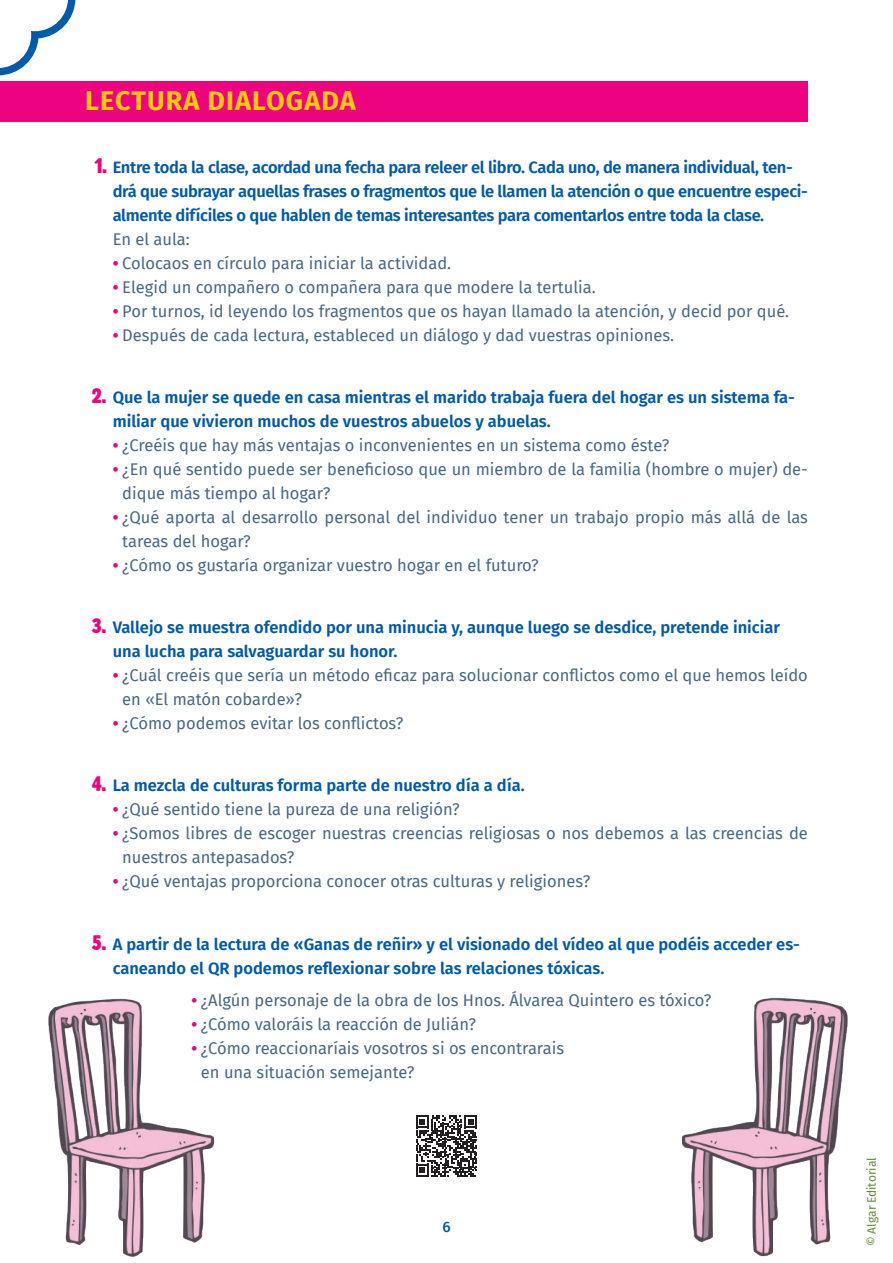
<style>
.page{position:relative;width:893px;height:1263px;background:#fff}
.page>*{position:absolute;margin:0;border:0;box-sizing:border-box;transform-origin:0 0}
.Títol_1{font:700 27px "Fira Sans";letter-spacing:.04em;color:#feca0a}
.Text_activitats{font:16.5px/24px "Fira Sans";color:#466886}
.t1{font:600 16.5px/24px "Fira Sans";letter-spacing:-.005em;color:#015aaa}
.t2{font:500 15px "Fira Sans";color:#015aaa}
.t3{font:12px "Fira Sans";letter-spacing:-.005em;color:#618e3d}
.s1{font-family:"Block Berthold";font-weight:400;font-stretch:condensed;font-size:21px;color:#ed0280}
.s2{font-weight:700;color:#ed0280}
</style>
<div class="page">
<img style="left:681px;top:997px;width:167px;height:260px">
<img style="left:48px;top:998px;width:167px;height:259px">
<svg style="left:0;top:0;width:75px;height:75px"></svg>
<div style="left:0;top:81px;width:808px;height:41px;background:#ed0280"></div>
<svg style="left:416px;top:1115px;width:61px;height:62px"></svg>
<p class="Títol_1" style="left:85px;top:78px;width:272px">LECTURA DIALOGADA</p>
<p class="t1" style="left:113px;top:154px;width:697px;text-indent:-19px"><span class="s1">1.</span> Entre toda la clase, acordad una fecha para releer el libro. Cada uno, de manera individual, ten&shy;drá que subrayar aquellas frases o fragmentos que le llamen la atención o que encuentre especi&shy;almente difíciles o que hablen de temas interesantes para comentarlos entre toda la clase.</p>
<p class="Text_activitats" style="left:113px;top:226px;width:79px">En el aula:</p>
<p class="Text_activitats" style="left:113px;top:250px;width:340px"><span class="s2">•</span> Colocaos en círculo para iniciar la actividad.</p>
<p class="Text_activitats" style="left:113px;top:274px;width:485px"><span class="s2">•</span> Elegid un compañero o compañera para que modere la tertulia.</p>
<p class="Text_activitats" style="left:113px;top:298px;width:678px"><span class="s2">•</span> Por turnos, id leyendo los fragmentos que os hayan llamado la atención, y decid por qué.</p>
<p class="Text_activitats" style="left:113px;top:322px;width:563px"><span class="s2">•</span> Después de cada lectura, estableced un diálogo y dad vuestras opiniones.</p>
<p class="t1" style="left:113px;top:384px;width:684px;text-indent:-21px"><span class="s1">2.</span> Que la mujer se quede en casa mientras el marido trabaja fuera del hogar es un sistema fa&shy;miliar que vivieron muchos de vuestros abuelos y abuelas.</p>
<p class="Text_activitats" style="left:113px;top:433px;width:558px"><span class="s2">•</span> ¿Creéis que hay más ventajas o inconvenientes en un sistema como éste?</p>
<p class="Text_activitats" style="left:122px;top:457px;width:687px;text-indent:-10px"><span class="s2">•</span> ¿En qué sentido puede ser beneficioso que un miembro de la familia (hombre o mujer) de&shy;dique más tiempo al hogar?</p>
<p class="Text_activitats" style="left:122px;top:505px;width:687px;text-indent:-10px"><span class="s2">•</span> ¿Qué aporta al desarrollo personal del individuo tener un trabajo propio más allá de las tareas del hogar?</p>
<p class="Text_activitats" style="left:113px;top:553px;width:428px"><span class="s2">•</span> ¿Cómo os gustaría organizar vuestro hogar en el futuro?</p>
<p class="t1" style="left:113px;top:614px;width:669px;text-indent:-20px"><span class="s1">3.</span> Vallejo se muestra ofendido por una minucia y, aunque luego se desdice, pretende iniciar una lucha para salvaguardar su honor.</p>
<p class="Text_activitats" style="left:122px;top:663px;width:687px;text-indent:-10px"><span class="s2">•</span> ¿Cuál creéis que sería un método eficaz para solucionar conflictos como el que hemos leído en «El matón cobarde»?</p>
<p class="Text_activitats" style="left:113px;top:711px;width:292px"><span class="s2">•</span> ¿Cómo podemos evitar los conflictos?</p>
<p class="t1" style="left:92px;top:773px;width:434px"><span class="s1">4.</span> La mezcla de culturas forma parte de nuestro día a día.</p>
<p class="Text_activitats" style="left:113px;top:797px;width:349px"><span class="s2">•</span> ¿Qué sentido tiene la pureza de una religión?</p>
<p class="Text_activitats" style="left:122px;top:821px;width:687px;text-indent:-10px"><span class="s2">•</span> ¿Somos libres de escoger nuestras creencias religiosas o nos debemos a las creencias de nuestros antepasados?</p>
<p class="Text_activitats" style="left:113px;top:869px;width:479px"><span class="s2">•</span> ¿Qué ventajas proporciona conocer otras culturas y religiones?</p>
<p class="t1" style="left:113px;top:931px;width:689px;text-indent:-20px"><span class="s1">5.</span> A partir de la lectura de «Ganas de reñir» y el visionado del vídeo al que podéis acceder es&shy;caneando el QR podemos reflexionar sobre las relaciones tóxicas.</p>
<p class="Text_activitats" style="left:191px;top:988px;width:522px"><span class="s2">•</span> ¿Algún personaje de la obra de los Hnos. Álvarea Quintero es tóxico?</p>
<p class="Text_activitats" style="left:191px;top:1012px;width:286px"><span class="s2">•</span> ¿Cómo valoráis la reacción de Julián?</p>
<p class="Text_activitats" style="left:201px;top:1036px;width:365px;text-indent:-10px"><span class="s2">•</span> ¿Cómo reaccionaríais vosotros si os encontrarais en una situación semejante?</p>
<p class="t2" style="left:442px;top:1214px;width:10px">6</p>
<p class="t3" style="left:863px;top:1246px;width:90px;rotate:-90deg">© Algar Editorial</p>
</div>
